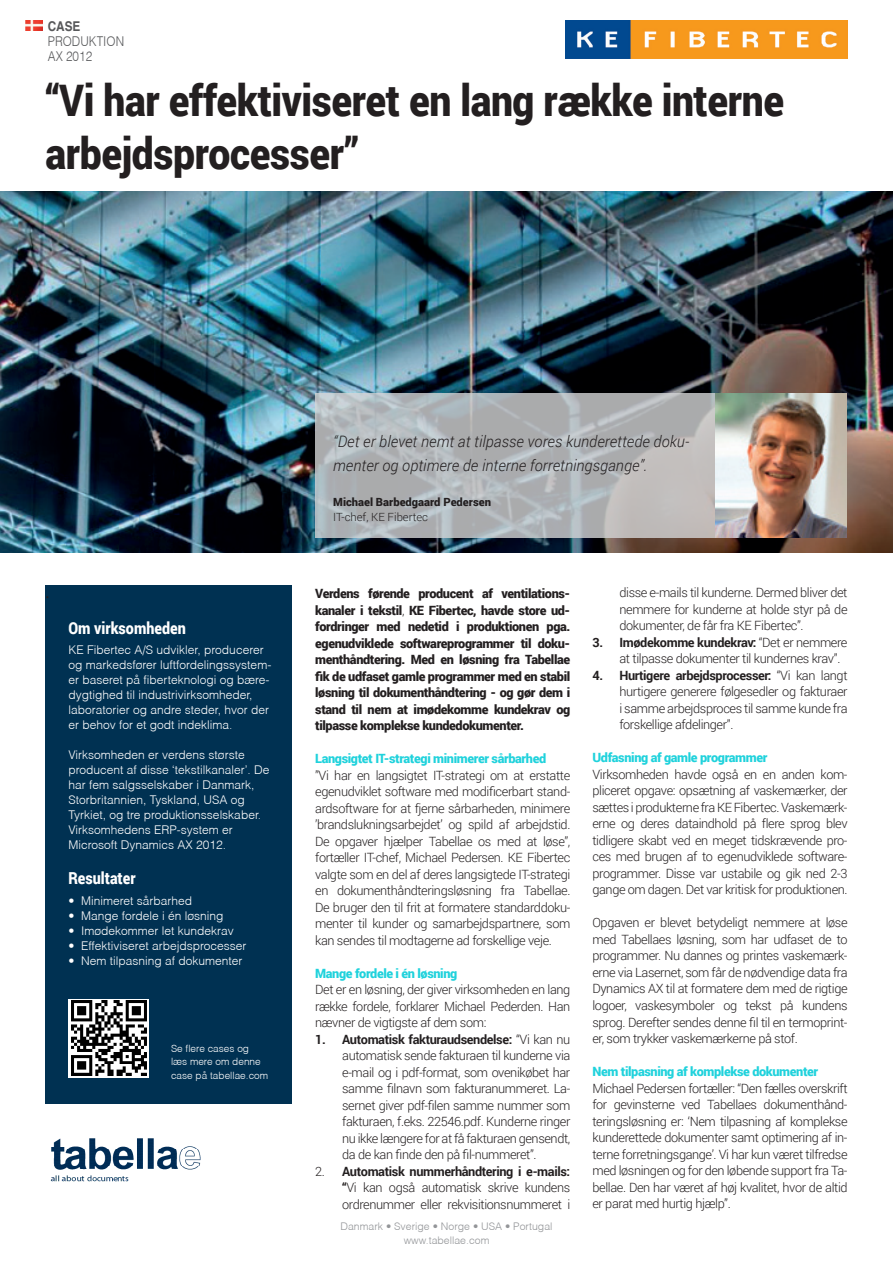
<style>
.page{position:relative;width:893px;height:1263px;background:#fff}
.page>*{position:absolute;margin:0;border:0;box-sizing:border-box;transform-origin:0 0}
.t1{font:900 43.5px "Roboto";letter-spacing:-.01em;color:#231f20;scale:.9 1}
.t2{font:18px "Minion Pro";color:#231f20}
.t3{font:900 16.5px "Roboto";color:#fff;scale:.87 1}
.t4{font:italic 300 15.75px/24px "Roboto";letter-spacing:.005em;color:#231f20}
.t5{font:300 13.5px/15px "Helv";color:#57585a;scale:.87 1}
.t6{font:700 13.5px "Helvetica";color:#57585a;scale:.87 1}
.t7{font:300 12.75px/16.5px "Roboto";letter-spacing:-.03em;color:#231f20;text-align:justify}
.t8{font:900 12.75px/16.5px "Roboto";letter-spacing:-.03em;color:#231f20;text-align:justify}
.t9{font:900 12.75px "Roboto";letter-spacing:-.03em;color:#20d2dc}
.t10{font:300 12px/15px "Helv";color:#fff}
.t11{font:900 11.25px/15px "Roboto";color:#231f20}
.t12{font:300 10.5px "Helv";color:#939598}
.t13{font:300 10.05px "Helv";color:#fff}
.s1{font-weight:300}
.s2{font-weight:700}
</style>
<div class="page">
<img style="left:0;top:191px;width:893px;height:362px">
<div style="left:45px;top:585px;width:247px;height:518px;background:#003152"></div>
<img style="left:51px;top:1138px;width:150px;height:32px">
<img style="left:50px;top:1175px;width:79px;height:7px">
<img style="left:25px;top:20px;width:18px;height:11px">
<div style="left:68px;top:999px;width:81px;height:79px;background:linear-gradient(to bottom,#fff,#fff)"></div>
<img style="left:72px;top:1001px;width:75px;height:75px">
<svg style="left:315px;top:393px;width:401px;height:145px;background:#b2b5b8"></svg>
<img style="left:716px;top:393px;width:131px;height:145px">
<img style="left:565px;top:20px;width:283px;height:38px">
<p class="t6" style="left:48px;top:18px;width:39px">CASE</p>
<p class="t5" style="left:48px;top:34px;width:89px">PRODUKTION<br>AX 2012</p>
<p class="t1" style="left:45px;top:70px;width:822px">“Vi har effektiviseret en lang række interne</p>
<p class="t1" style="left:45px;top:123px;width:349px">arbejdsprocesser”</p>
<p class="t2" style="left:45px;top:580px;width:6px">.</p>
<p class="t3" style="left:68px;top:616px;width:136px">Om virksomheden</p>
<p class="t10" style="left:68px;top:642px;width:204px">KE Fibertec A/S udvikler, producerer og markedsfører luftfordelingssystem&shy;er baseret på fiberteknologi og bære&shy;dygtighed til industrivirksomheder, laboratorier og andre steder, hvor der er behov for et godt indeklima.</p>
<p class="t10" style="left:68px;top:747px;width:203px">Virksomheden er verdens største producent af disse ‘tekstilkanaler’. De har fem salgsselskaber i Danmark, Storbritannien, Tyskland, USA og Tyrkiet, og tre produktionsselskaber.<br>Virksomhedens ERP-system er Microsoft Dynamics AX 2012.</p>
<p class="t3" style="left:68px;top:867px;width:79px">Resultater</p>
<p class="t10" style="left:68px;top:893px;width:125px">• Minimeret sårbarhed</p>
<p class="t10" style="left:68px;top:908px;width:157px">• Mange fordele i én løsning</p>
<p class="t10" style="left:68px;top:923px;width:167px">• Imødekommer let kundekrav</p>
<p class="t10" style="left:68px;top:938px;width:180px">• Effektiviseret arbejdsprocesser</p>
<p class="t10" style="left:68px;top:953px;width:176px">• Nem tilpasning af dokumenter</p>
<p class="t13" style="left:171px;top:1042px;width:80px">Se flere cases og</p>
<p class="t13" style="left:171px;top:1055px;width:91px">læs mere om denne</p>
<p class="t13" style="left:171px;top:1069px;width:99px">case på tabellae.com</p>
<p class="t4" style="left:333px;top:429px;width:357px">“Det er blevet nemt at tilpasse vores kunderettede doku&shy;menter og optimere de interne forretningsgange”.</p>
<p class="t11" style="left:333px;top:494px;width:159px">Michael Barbedgaard Pedersen<br><span class="s1">IT-chef, KE Fibertec</span></p>
<p class="t8" style="left:315px;top:585px;width:257px">Verdens førende producent af ventilations&shy;kanaler i tekstil<span class="s1">,</span> KE Fibertec, havde store ud&shy;fordringer med nedetid i produktionen pga. egenudviklede softwareprogrammer til doku&shy;menthåndtering. Med en løsning fra Tabellae fik de udfaset gamle programmer med en stabil løsning til dokumenthåndtering - og gør dem i stand til nem at imødekomme kundekrav og tilpasse komplekse kundedokumenter.</p>
<p class="t9" style="left:315px;top:749px;width:232px">Langsigtet IT-strategi minimerer sårbarhed</p>
<p class="t7" style="left:315px;top:766px;width:257px">”Vi har en langsigtet IT-strategi om at erstatte egenudviklet software med modificerbart stand&shy;ardsoftware for at fjerne sårbarheden, minimere ’brandslukningsarbejdet’ og spild af arbejdstid.<br>De opgaver hjælper Tabellae os med at løse”, fortæller IT-chef, Michael Pedersen. KE Fibertec valgte som en del af deres langsigtede IT-strategi en dokumenthåndteringsløsning fra Tabellae.<br>De bruger den til frit at formatere standarddoku&shy;menter til kunder og samarbejdspartnere, som kan sendes til modtagerne ad forskellige veje.</p>
<p class="t9" style="left:315px;top:964px;width:144px">Mange fordele i én løsning</p>
<p class="t7" style="left:315px;top:981px;width:257px">Det er en løsning, der giver virksomheden en lang række fordele, forklarer Michael Pederden. Han nævner de vigtigste af dem som:</p>
<p class="t7" style="left:342px;top:1030px;width:230px;text-indent:-27px"><span class="s2">1. Automatisk fakturaudsendelse:</span> “Vi kan nu automatisk sende fakturaen til kunderne via e-mail og i pdf-format, som ovenikøbet har samme filnavn som fakturanummeret. La&shy;sernet giver pdf-filen samme nummer som fakturaen, f.eks. 22546.pdf. Kunderne ringer nu ikke længere for at få fakturaen gensendt, da de kan finde den på fil-nummeret”.</p>
<p class="t7" style="left:342px;top:1162px;width:230px;text-indent:-27px">2. <span class="s2">Automatisk nummerhåndtering i e-mails: “</span>Vi kan også automatisk skrive kundens ordrenummer eller rekvisitionsnummeret i</p>
<p class="t12" style="left:341px;top:1220px;width:213px">Danmark • Sverige • Norge • USA • Portugal</p>
<p class="t12" style="left:404px;top:1233px;width:87px">www.tabellae.com</p>
<p class="t7" style="left:619px;top:584px;width:230px">disse e-mails til kunderne. Dermed bliver det nemmere for kunderne at holde styr på de dokumenter, de får fra KE Fibertec”.</p>
<p class="t7" style="left:619px;top:634px;width:230px;text-indent:-27px"><span class="s2">3. Imødekomme kundekrav:</span> “Det er nemmere at tilpasse dokumenter til kundernes krav”.</p>
<p class="t7" style="left:619px;top:667px;width:230px;text-indent:-27px"><span class="s2">4. Hurtigere arbejdsprocesser:</span> “Vi kan langt hurtigere generere følgesedler og fakturaer i samme arbejdsproces til samme kunde fra forskellige afdelinger”.</p>
<p class="t9" style="left:592px;top:749px;width:177px">Udfasning af gamle programmer</p>
<p class="t7" style="left:592px;top:766px;width:257px">Virksomheden havde også en en anden kom&shy;pliceret opgave: opsætning af vaskemærker, der sættes i produkterne fra KE Fibertec. Vaskemærk&shy;erne og deres dataindhold på flere sprog blev tidligere skabt ved en meget tidskrævende pro&shy;ces med brugen af to egenudviklede software&shy;programmer. Disse var ustabile og gik ned 2-3 gange om dagen. Det var kritisk for produktionen.</p>
<p class="t7" style="left:592px;top:914px;width:257px">Opgaven er blevet betydeligt nemmere at løse med Tabellaes løsning, som har udfaset de to programmer. Nu dannes og printes vaskemærk&shy;erne via Lasernet, som får de nødvendige data fra Dynamics AX til at formatere dem med de rigtige logoer, vaskesymboler og tekst på kundens sprog. Derefter sendes denne fil til en termoprint&shy;er, som trykker vaskemærkerne på stof.</p>
<p class="t9" style="left:592px;top:1062px;width:227px">Nem tilpasning af komplekse dokumenter</p>
<p class="t7" style="left:592px;top:1079px;width:257px">Michael Pedersen fortæller: “Den fælles overskrift for gevinsterne ved Tabellaes dokumenthånd&shy;teringsløsning er: ‘Nem tilpasning af komplekse kunderettede dokumenter samt optimering af in&shy;terne forretningsgange’. Vi har kun været tilfredse med løsningen og for den løbende support fra Ta&shy;bellae. Den har været af høj kvalitet, hvor de altid er parat med hurtig hjælp”.</p>
</div>
